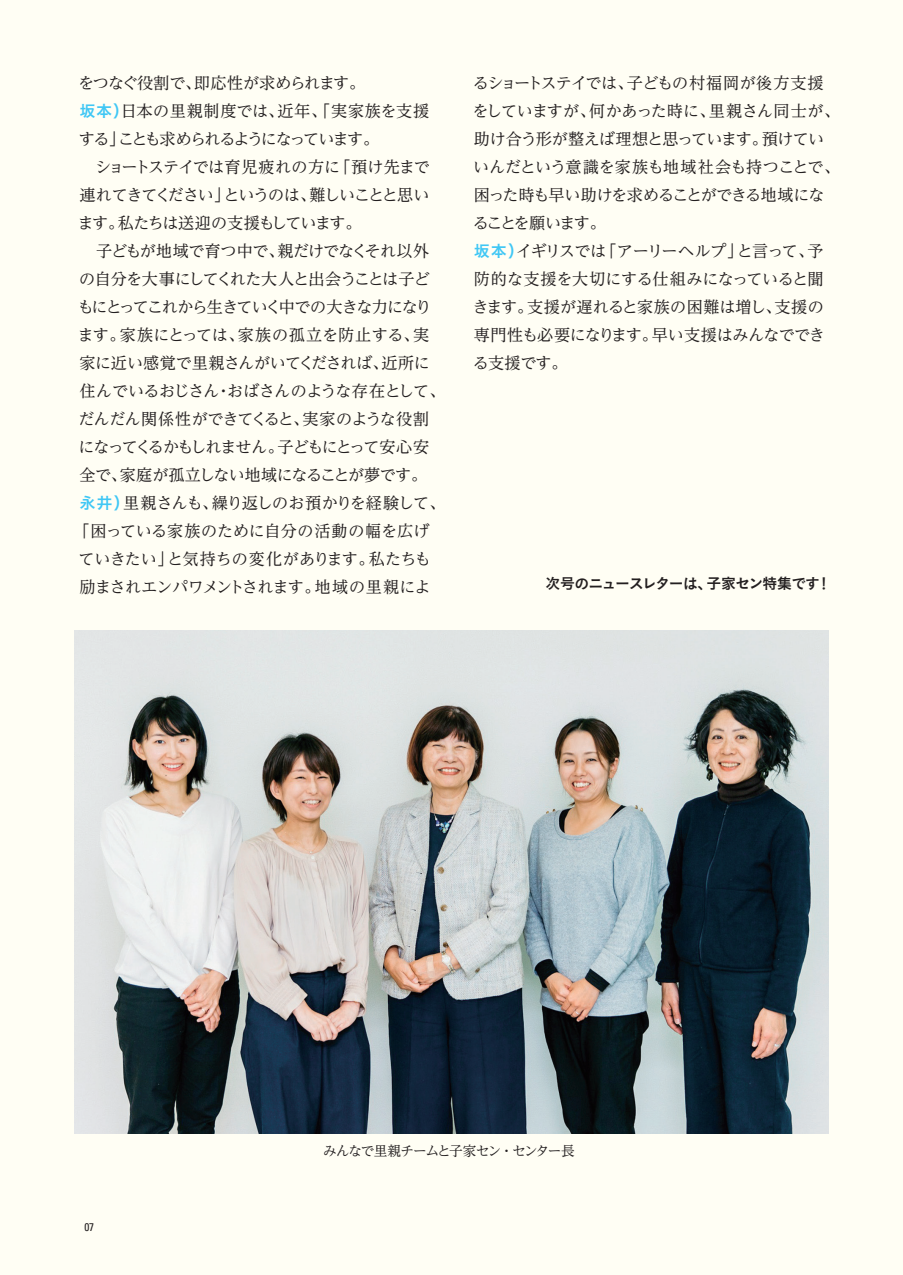
<style>
.page{position:relative;width:903px;height:1275px;background:#fffef4}
.page>*{position:absolute;margin:0;border:0;box-sizing:border-box;transform-origin:0 0}
.t1{font:16.1px/28px "UD Reimin Pr 6 N";letter-spacing:-.04em;color:#231f20}
.t2{font:16.1px/28px "UD Reimin Pr 6 N";letter-spacing:-.06em;color:#231f20}
.t3{font:16.1px "UD Reimin Pr 6 N";letter-spacing:-.08em;color:#231f20}
.t4{font:16.1px "UD Reimin Pr 6 N";letter-spacing:-.1em;color:#231f20}
.t5{font:16.1px "UD Reimin Pr 6 N";letter-spacing:.005em;color:#231f20}
.t6{font:16.1px "UD Reimin Pr 6 N";letter-spacing:-.02em;color:#231f20}
.t7{font:16.1px "UD Reimin Pr 6 N";letter-spacing:-.01em;color:#231f20}
.t8{font:14.88px "Koburina Go Std N W6";letter-spacing:-.065em;color:#231f20}
.t9{font:13.65px "UD Reimin Pr 6 N";letter-spacing:-.075em;color:#231f20}
.t10{font:condensed 11.2px "Univers LT Std";color:#231f20}
.s1{font-family:"Koburina Go Std N W6";color:#40c7f4}
</style>
<div class="page">
<img style="left:74px;top:631px;width:754px;height:502px">
<p class="t2" style="left:78px;top:68px;width:353px">をつなぐ役割で、即応性が求められます。<br><span class="s1">坂本）</span>日本の里親制度では、近年、「実家族を支援する」ことも求められるようになっています。<br>　ショートステイでは育児疲れの方に「預け先まで連れてきてください」というのは、難しいことと思います。私たちは送迎の支援もしています。</p>
<p class="t1" style="left:96px;top:236px;width:335px">子どもが地域で育つ中で、親だけでなくそれ以外</p>
<p class="t1" style="left:79px;top:264px;width:352px">の自分を大事にしてくれた大人と出会うことは子ど</p>
<p class="t3" style="left:78px;top:293px;width:355px">もにとってこれから生きていく中での大きな力になり</p>
<p class="t5" style="left:78px;top:321px;width:353px">ます。家族にとっては、家族の孤立を防止する、実</p>
<p class="t1" style="left:79px;top:348px;width:352px">家に近い感覚で里親さんがいてくだされば、近所に</p>
<p class="t1" style="left:79px;top:376px;width:368px">住んでいるおじさん・おばさんのような存在として、</p>
<p class="t1" style="left:78px;top:404px;width:352px">だんだん関係性ができてくると、実家のような役割</p>
<p class="t4" style="left:78px;top:433px;width:352px">になってくるかもしれません。子どもにとって安心安</p>
<p class="t1" style="left:79px;top:460px;width:349px">全で、家庭が孤立しない地域になることが夢です。</p>
<p class="t1" style="left:79px;top:488px;width:368px"><span class="s1">永井）</span>里親さんも、繰り返しのお預かりを経験して、</p>
<p class="t7" style="left:73px;top:517px;width:358px">「困っている家族のために自分の活動の幅を広げ</p>
<p class="t6" style="left:78px;top:545px;width:354px">ていきたい」と気持ちの変化があります。私たちも</p>
<p class="t1" style="left:79px;top:572px;width:353px">励まされエンパワメントされます。地域の里親によ</p>
<p class="t1" style="left:472px;top:68px;width:369px">るショートステイでは、子どもの村福岡が後方支援をしていますが、何かあった時に、里親さん同士が、助け合う形が整えば理想と思っています。預けていいんだという意識を家族も地域社会も持つことで、困った時も早い助けを求めることができる地域になることを願います。<br><span class="s1">坂本）</span>イギリスでは「アーリーヘルプ」と言って、予防的な支援を大切にする仕組みになっていると聞きます。支援が遅れると家族の困難は増し、支援の専門性も必要になります。早い支援はみんなでできる支援です。</p>
<p class="t8" style="left:545px;top:571px;width:287px">次号のニュースレターは、子家セン特集です！</p>
<p class="t10" style="left:84px;top:1220px;width:11px">07</p>
<p class="t9" style="left:323px;top:1139px;width:253px">みんなで里親チームと子家セン・センター長</p>
</div>
